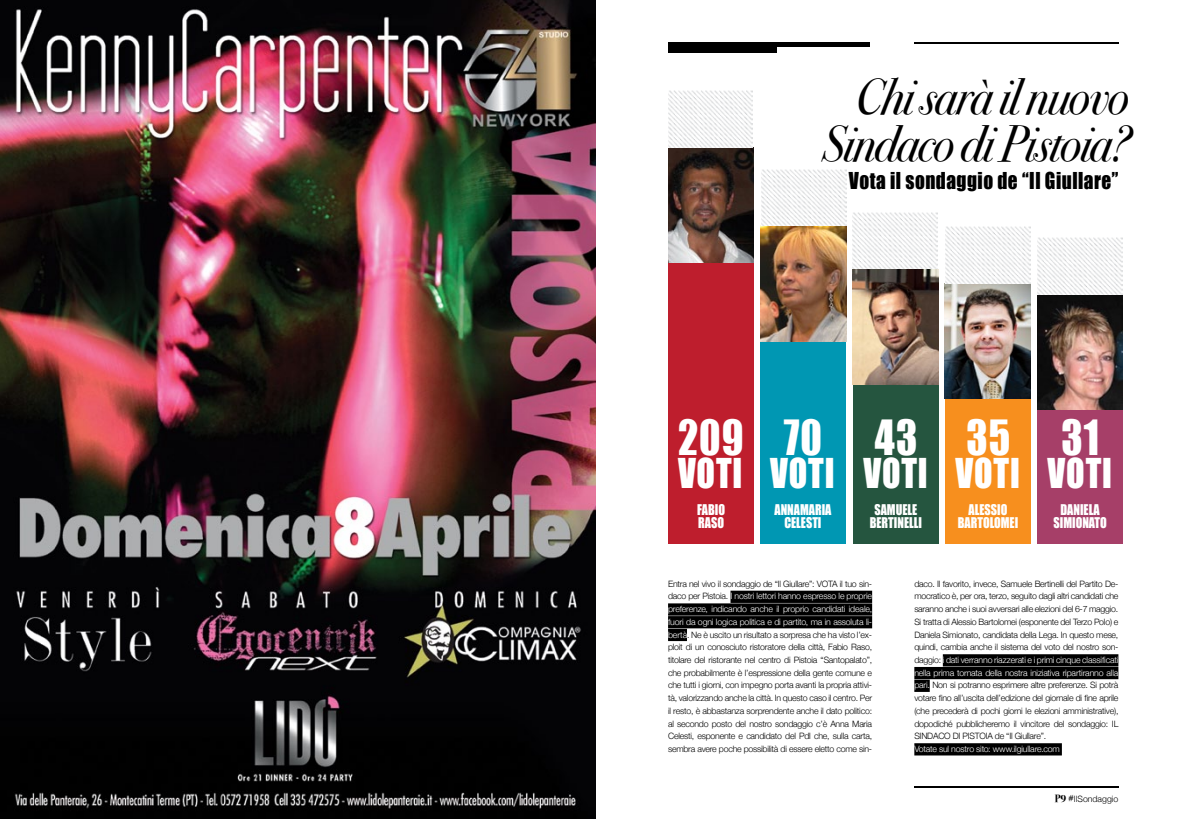
<style>
.page{position:relative;width:1191px;height:819px;background:#fff}
.page>*{position:absolute;margin:0;border:0;box-sizing:border-box;transform-origin:0 0}
.t1{font:51.01px/46.4px "Bodoni Svty Two ITCTT Book Ita";letter-spacing:-.025em;color:#000;text-align:right;scale:.9 1}
.t2{font:44.62px "Impact";letter-spacing:.025em;color:#fff;scale:.9 1}
.t3{font:37.8px "Impact";letter-spacing:.025em;color:#fff;scale:.9 1}
.t4{font:21.35px "Impact";letter-spacing:.025em;color:#000;scale:.9 1}
.t5{font:13.56px/13.6px "Impact";color:#fff;text-align:center;scale:.9 1}
.t6{font:300 8.75px/12.7px "Helvetica Neue";letter-spacing:-.025em;color:#000;text-align:justify}
.t7{font:300 8.75px "Helvetica Neue";letter-spacing:-.02em;color:#fff}
.t8{font:300 8.75px "Helvetica Neue";color:#000}
.s1{color:#fff}
.s2{font-family:"Bodoni Svty Two ITCTT Bold";font-weight:400;font-size:10.5px}
</style>
<div class="page">
<div style="left:668px;top:42px;width:108px;height:11px;background:#000"></div>
<div style="left:715px;top:42px;width:155px;height:5px;background:#000"></div>
<hr style="left:914px;top:42px;width:204px;height:1px;background:#000">
<hr style="left:914px;top:786px;width:204px;height:2px;background:#000">
<div style="left:668px;top:263px;width:85px;height:280px;background:#be1e2d"></div>
<img style="left:668px;top:91px;width:85px;height:172px">
<div style="left:760px;top:323px;width:86px;height:220px;background:#0097b3"></div>
<img style="left:760px;top:169px;width:86px;height:172px">
<img style="left:0;top:0;width:595px;height:819px">
<img style="left:852px;top:213px;width:86px;height:110px">
<svg style="left:852px;top:323px;width:86px;height:220px;background:#4f6953"></svg>
<div style="left:945px;top:323px;width:85px;height:220px;background:#f78f1e"></div>
<img style="left:945px;top:227px;width:85px;height:172px">
<div style="left:1037px;top:323px;width:85px;height:220px;background:#a63f68"></div>
<img style="left:1037px;top:238px;width:85px;height:171px">
<div style="left:730px;top:590px;width:142px;height:13px;background:#000"></div>
<div style="left:668px;top:603px;width:204px;height:12px;background:#000"></div>
<div style="left:668px;top:616px;width:204px;height:12px;background:#000"></div>
<div style="left:668px;top:628px;width:19px;height:13px;background:#000"></div>
<div style="left:942px;top:654px;width:176px;height:12px;background:#000"></div>
<div style="left:914px;top:667px;width:204px;height:12px;background:#000"></div>
<div style="left:914px;top:679px;width:15px;height:13px;background:#000"></div>
<div style="left:914px;top:743px;width:148px;height:12px;background:#000"></div>
<h1 class="t1" style="left:823px;top:71px;width:342px">Chi sarà il nuovo<br>Sindaco di Pistoia?</h1>
<h3 class="t4" style="left:849px;top:167px;width:301px">VOTA IL SONDAGGIO DE “IL GIULLARE”</h3>
<h2 class="t2" style="left:678px;top:409px;width:74px">209</h2>
<h3 class="t3" style="left:678px;top:449px;width:73px">VOTI</h3>
<h2 class="t2" style="left:783px;top:409px;width:44px">70</h2>
<h3 class="t3" style="left:770px;top:449px;width:73px">VOTI</h3>
<h3 class="t5" style="left:697px;top:502px;width:32px;text-align:left">FABIO<br>RASO</h3>
<h3 class="t5" style="left:774px;top:502px;width:18px;text-align:right">ANNAMARIA<br>CELESTI</h3>
<h2 class="t2" style="left:875px;top:409px;width:49px">43</h2>
<h3 class="t3" style="left:863px;top:449px;width:73px">VOTI</h3>
<h2 class="t2" style="left:966px;top:409px;width:50px">35</h2>
<h3 class="t3" style="left:955px;top:449px;width:73px">VOTI</h3>
<h3 class="t5" style="left:869px;top:502px;width:59px">SAMUELE<br>BERTINELLI</h3>
<h3 class="t5" style="left:968px;top:502px;width:45px">ALESSIO</h3>
<h3 class="t5" style="left:957px;top:516px;width:8px">BARTOLOMEI</h3>
<h2 class="t2" style="left:1061px;top:409px;width:43px">31</h2>
<h3 class="t3" style="left:1047px;top:449px;width:73px">VOTI</h3>
<h3 class="t5" style="left:1053px;top:502px;width:61px">DANIELA<br>SIMIONATO</h3>
<p class="t6" style="left:668px;top:577px;width:206px">Entra nel vivo il sondaggio de “Il Giullare”: VOTA il tuo sin&shy;daco per Pistoia. <span class="s1">I nostri lettori hanno espresso le proprie preferenze, indicando anche il proprio candidati ideale, fuori da ogni logica politica e di partito, ma in assoluta li&shy;bertà</span>. Ne è uscito un risultato a sorpresa che ha visto l’ex&shy;ploit di un conosciuto ristoratore della città, Fabio Raso, titolare del ristorante nel centro di Pistoia “Santopalato”, che probabilmente è l’espressione della gente comune e che tutti i giorni, con impegno porta avanti la propria attivi&shy;tà, valorizzando anche la città. In questo caso il centro. Per il resto, è abbastanza sorprendente anche il dato politico: al secondo posto del nostro sondaggio c’è Anna Maria Celesti, esponente e candidato del Pdl che, sulla carta, sembra avere poche possibilità di essere eletto come sin-</p>
<p class="t6" style="left:914px;top:577px;width:206px">daco. Il favorito, invece, Samuele Bertinelli del Partito De&shy;mocratico è, per ora, terzo, seguito dagli altri candidati che saranno anche i suoi avversari alle elezioni del 6-7 maggio.<br>Si tratta di Alessio Bartolomei (esponente del Terzo Polo) e Daniela Simionato, candidata della Lega. In questo mese, quindi, cambia anche il sistema del voto del nostro son&shy;daggio: <span class="s1">i dati verranno riazzerati e i primi cinque classificati nella prima tornata della nostra iniziativa ripartiranno alla pari.</span> Non si potranno esprimere altre preferenze. Si potrà votare fino all’uscita dell’edizione del giornale di fine aprile (che precederà di pochi giorni le elezioni amministrative), dopodiché pubblicheremo il vincitore del sondaggio: IL SINDACO DI PISTOIA de “Il Giullare”.</p>
<p class="t7" style="left:914px;top:743px;width:147px">Votate sul nostro sito: www.ilgiullare.com</p>
<p class="t8" style="left:1054px;top:793px;width:65px"><span class="s2">P9 #</span>IlSondaggio</p>
</div>
